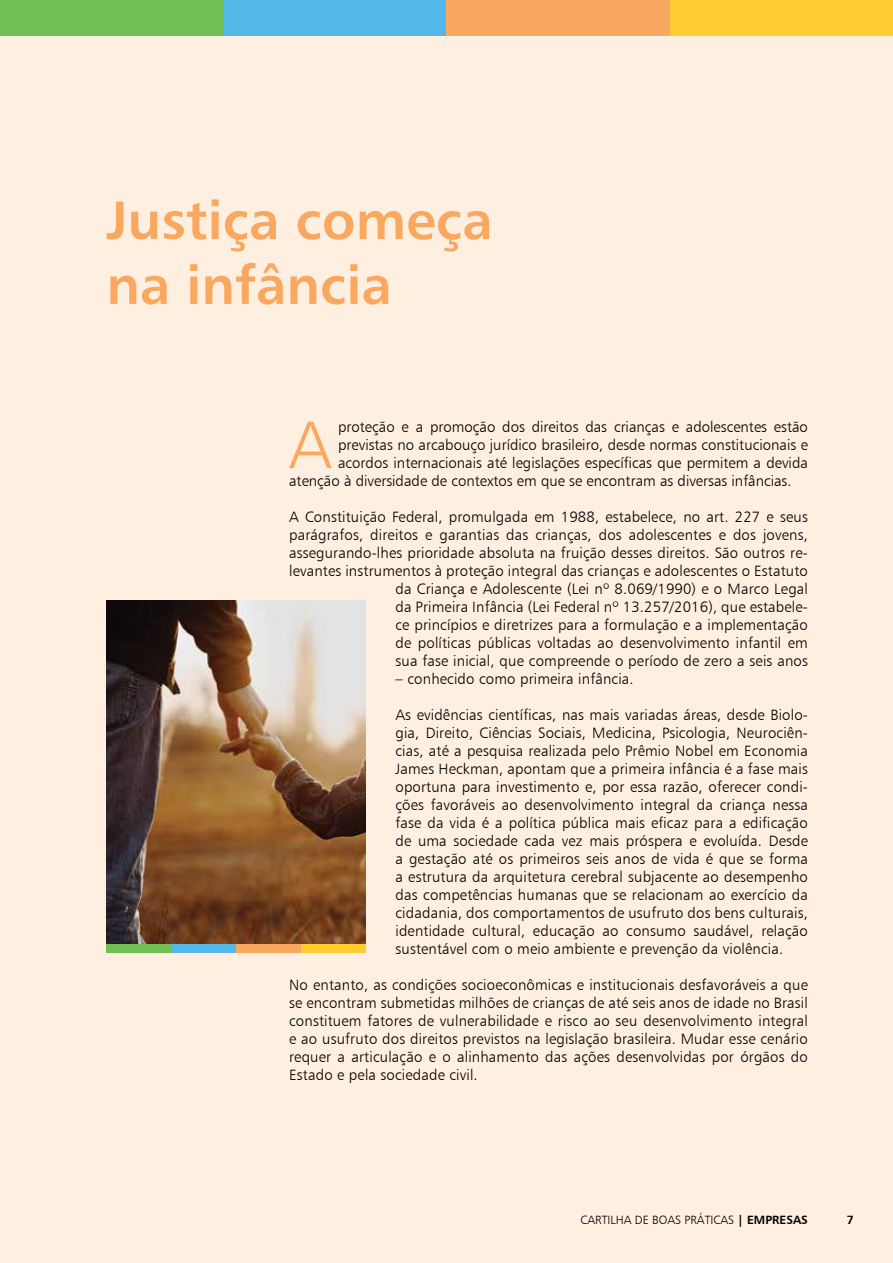
<style>
.page{position:relative;width:893px;height:1263px;background:#ffefe0}
.page>*{position:absolute;margin:0;border:0;box-sizing:border-box;transform-origin:0 0}
.t1{font:66.9px "Humanist 777 BT Light B";color:#faa85f}
.t2{font:54px/64.8px "Humanist 777 BT Bold B";color:#faa85f}
.t3{font:15px/18px "Humanist 777 BT Light B";letter-spacing:.01em;color:#000;text-align:justify}
.t4{font:12px "Humanist 777 BT Light B";color:#000}
.t5{font:12px "Humanist 777 BT Bold B";color:#000}
.s1{font-family:"Humanist 777 BT Bold B"}
</style>
<div class="page">
<div style="left:0;top:0;width:223px;height:36px;background:#70bf54"></div>
<div style="left:223px;top:0;width:223px;height:36px;background:#53b7e8"></div>
<div style="left:446px;top:0;width:224px;height:36px;background:#faa85f"></div>
<div style="left:670px;top:0;width:223px;height:36px;background:#ffcc31"></div>
<img style="left:106px;top:600px;width:260px;height:344px">
<div style="left:106px;top:944px;width:65px;height:9px;background:#70bf54"></div>
<div style="left:171px;top:944px;width:65px;height:9px;background:#53b7e8"></div>
<div style="left:236px;top:944px;width:65px;height:9px;background:#faa85f"></div>
<div style="left:301px;top:944px;width:65px;height:9px;background:#ffcc31"></div>
<h2 class="t2" style="left:106px;top:187px;width:388px">Justiça começa na infância</h2>
<h1 class="t1" style="left:288px;top:404px;width:45px">A</h1>
<p class="t3" style="left:338px;top:418px;width:471px">proteção e a promoção dos direitos das crianças e adolescentes estão</p>
<p class="t3" style="left:338px;top:436px;width:471px">previstas no arcabouço jurídico brasileiro, desde normas constitucionais e</p>
<p class="t3" style="left:338px;top:454px;width:471px">acordos internacionais até legislações específicas que permitem a devida</p>
<p class="t3" style="left:289px;top:472px;width:504px">atenção à diversidade de contextos em que se encontram as diversas infâncias.</p>
<p class="t3" style="left:289px;top:508px;width:520px;text-align:right">A Constituição Federal, promulgada em 1988, estabelece, no art. 227 e seus parágrafos, direitos e garantias das crianças, dos adolescentes e dos jovens, assegurando-lhes prioridade absoluta na fruição desses direitos. São outros re&shy;levantes instrumentos à proteção integral das crianças e adolescentes o Estatuto da Criança e Adolescente (Lei nº 8.069/1990) e o Marco Legal<br>da Primeira Infância (Lei Federal nº 13.257/2016), que estabele-<br>ce princípios e diretrizes para a formulação e a implementação<br>de políticas públicas voltadas ao desenvolvimento infantil em<br>sua fase inicial, que compreende o período de zero a seis anos</p>
<p class="t3" style="left:395px;top:670px;width:240px">– conhecido como primeira infância.</p>
<p class="t3" style="left:395px;top:706px;width:414px">As evidências científicas, nas mais variadas áreas, desde Biolo&shy;gia, Direito, Ciências Sociais, Medicina, Psicologia, Neurociên&shy;cias, até a pesquisa realizada pelo Prêmio Nobel em Economia James Heckman, apontam que a primeira infância é a fase mais oportuna para investimento e, por essa razão, oferecer condi&shy;ções favoráveis ao desenvolvimento integral da criança nessa fase da vida é a política pública mais eficaz para a edificação de uma sociedade cada vez mais próspera e evoluída. Desde a gestação até os primeiros seis anos de vida é que se forma a estrutura da arquitetura cerebral subjacente ao desempenho das competências humanas que se relacionam ao exercício da cidadania, dos comportamentos de usufruto dos bens culturais, identidade cultural, educação ao consumo saudável, relação sustentável com o meio ambiente e prevenção da violência.</p>
<p class="t3" style="left:289px;top:976px;width:520px">No entanto, as condições socioeconômicas e institucionais desfavoráveis a que se encontram submetidas milhões de crianças de até seis anos de idade no Brasil constituem fatores de vulnerabilidade e risco ao seu desenvolvimento integral e ao usufruto dos direitos previstos na legislação brasileira. Mudar esse cenário requer a articulação e o alinhamento das ações desenvolvidas por órgãos do Estado e pela sociedade civil.</p>
<p class="t4" style="left:580px;top:1212px;width:229px">CARTILHA DE BOAS PRÁTICAS <span class="s1">| EMPRESAS</span></p>
<p class="t5" style="left:847px;top:1212px;width:9px">7</p>
</div>
